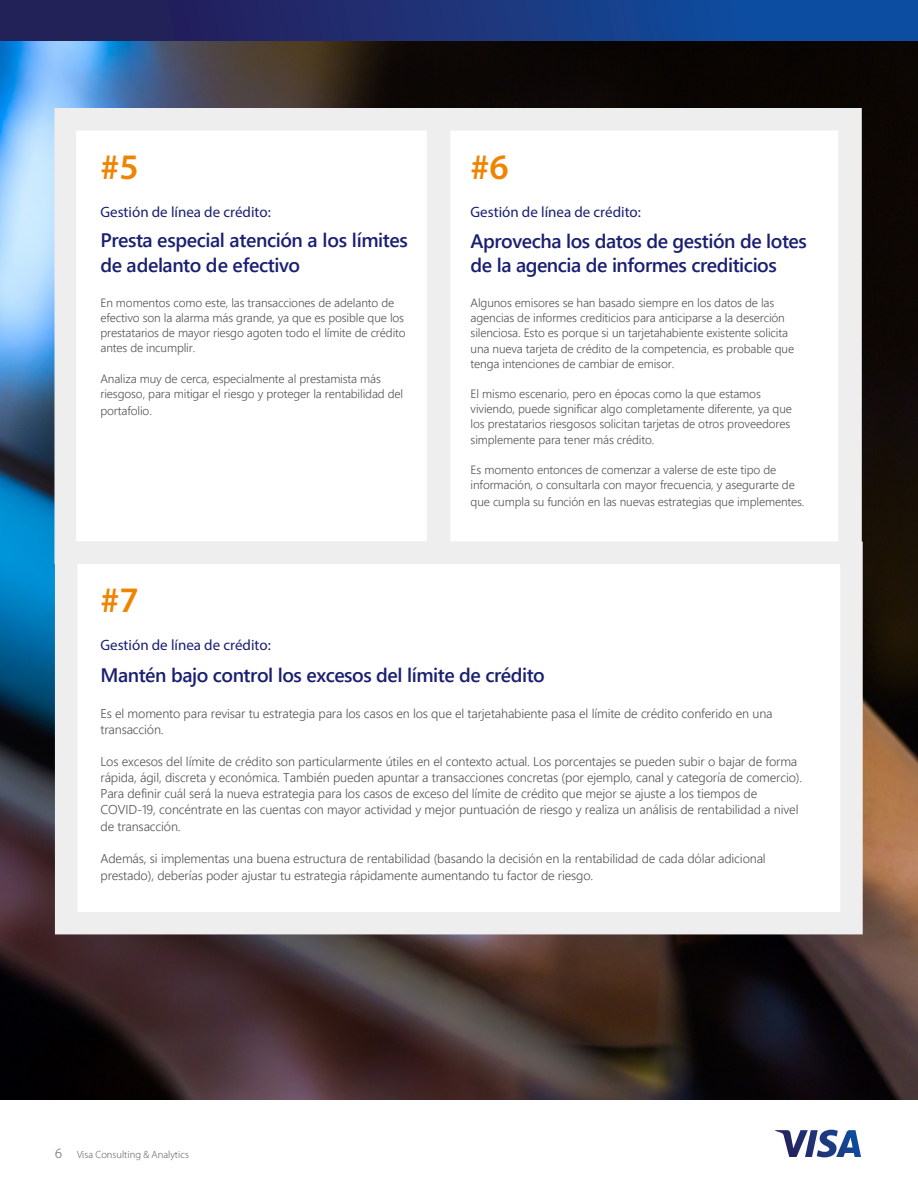
<style>
.page{position:relative;width:918px;height:1188px;background:#fff}
.page>*{position:absolute;margin:0;border:0;box-sizing:border-box;transform-origin:0 0}
.t1{font:600 36px "Myriad Pro";color:#ef8400}
.t2{font:600 19.5px/24.9px "Segoe UI";letter-spacing:-.025em;color:#1a1f71}
.t3{font:15px "Myriad Pro";color:#1a1f71}
.t4{font:300 12.75px/16px "Segoe UI";letter-spacing:-.01em;color:#545456}
.t5{font:300 12px/15.1px "Segoe UI";letter-spacing:-.01em;color:#545456}
.t6{font:300 10.5px "Myriad Pro";color:#545456}
.s1{font-size:14.25px}
</style>
<div class="page">
<svg style="left:775px;top:1130px;width:86px;height:27px"></svg>
<div style="left:0;top:0;width:918px;height:41px;background:linear-gradient(to right,#29194d,#0c53aa)"></div>
<img style="left:0;top:41px;width:918px;height:1058px">
<div style="left:54px;top:108px;width:398px;height:456px;background:#fff;border:22px solid #eee"></div>
<div style="left:55px;top:542px;width:808px;height:392px;background:#fff;border:22px solid #eee"></div>
<div style="left:427px;top:108px;width:435px;height:456px;background:#fff;border:23px solid #eee"></div>
<h1 class="t1" style="left:100px;top:146px;width:40px">#5</h1>
<p class="t3" style="left:100px;top:202px;width:172px">Gestión de línea de crédito:</p>
<h2 class="t2" style="left:100px;top:227px;width:309px">Presta especial atención a los límites de adelanto de efectivo</h2>
<p class="t5" style="left:100px;top:294px;width:307px">En momentos como este, las transacciones de adelanto de efectivo son la alarma más grande, ya que es posible que los prestatarios de mayor riesgo agoten todo el límite de crédito antes de incumplir.</p>
<p class="t5" style="left:100px;top:370px;width:304px">Analiza muy de cerca, especialmente al prestamista más riesgoso, para mitigar el riesgo y proteger la rentabilidad del</p>
<p class="t5" style="left:100px;top:402px;width:53px">portafolio.</p>
<h1 class="t1" style="left:471px;top:147px;width:40px">#6</h1>
<p class="t3" style="left:471px;top:203px;width:172px">Gestión de línea de crédito:</p>
<h2 class="t2" style="left:471px;top:227px;width:338px">Aprovecha los datos de gestión de lotes de la agencia de informes crediticios</h2>
<p class="t5" style="left:471px;top:294px;width:325px">Algunos emisores se han basado siempre en los datos de las agencias de informes crediticios para anticiparse a la deserción silenciosa. Esto es porque si un tarjetahabiente existente solicita una nueva tarjeta de crédito de la competencia, es probable que tenga intenciones de cambiar de emisor.</p>
<p class="t5" style="left:471px;top:385px;width:323px">El mismo escenario, pero en épocas como la que estamos viviendo, puede significar algo completamente diferente, ya que los prestatarios riesgosos solicitan tarjetas de otros proveedores simplemente para tener más crédito.</p>
<p class="t5" style="left:471px;top:461px;width:326px">Es momento entonces de comenzar a valerse de este tipo de información, o consultarla con mayor frecuencia, y asegurarte de</p>
<p class="t5" style="left:471px;top:493px;width:335px">que cumpla su función en las nuevas estrategias que implementes.</p>
<h1 class="t1" style="left:100px;top:580px;width:40px">#7</h1>
<p class="t3" style="left:100px;top:636px;width:172px">Gestión de línea de crédito:</p>
<h2 class="t2" style="left:100px;top:662px;width:446px">Mantén bajo control los excesos del límite de crédito</h2>
<p class="t4" style="left:100px;top:704px;width:674px">Es el momento para revisar tu estrategia para los casos en los que el tarjetahabiente pasa el límite de crédito conferido en una transacción.</p>
<p class="t4" style="left:100px;top:752px;width:703px">Los excesos del límite de crédito son particularmente útiles en el contexto actual. Los porcentajes se pueden subir o bajar de forma rápida, ágil, discreta y económica. También pueden apuntar a transacciones concretas (por ejemplo, canal y categoría de comercio).<br>Para definir cuál será la nueva estrategia para los casos de exceso del límite de crédito que mejor se ajuste a los tiempos de COVID-19, concéntrate en las cuentas con mayor actividad y mejor puntuación de riesgo y realiza un análisis de rentabilidad a nivel de transacción.</p>
<p class="t4" style="left:100px;top:848px;width:667px;line-height:17.4px">Además, si implementas una buena estructura de rentabilidad (basando la decisión en la rentabilidad de cada dólar adicional prestado), deberías poder ajustar tu estrategia rápidamente aumentando tu factor de riesgo.</p>
<p class="t6" style="left:55px;top:1148px;width:135px"><span class="s1">6</span> Visa Consulting &amp; Analytics</p>
</div>
